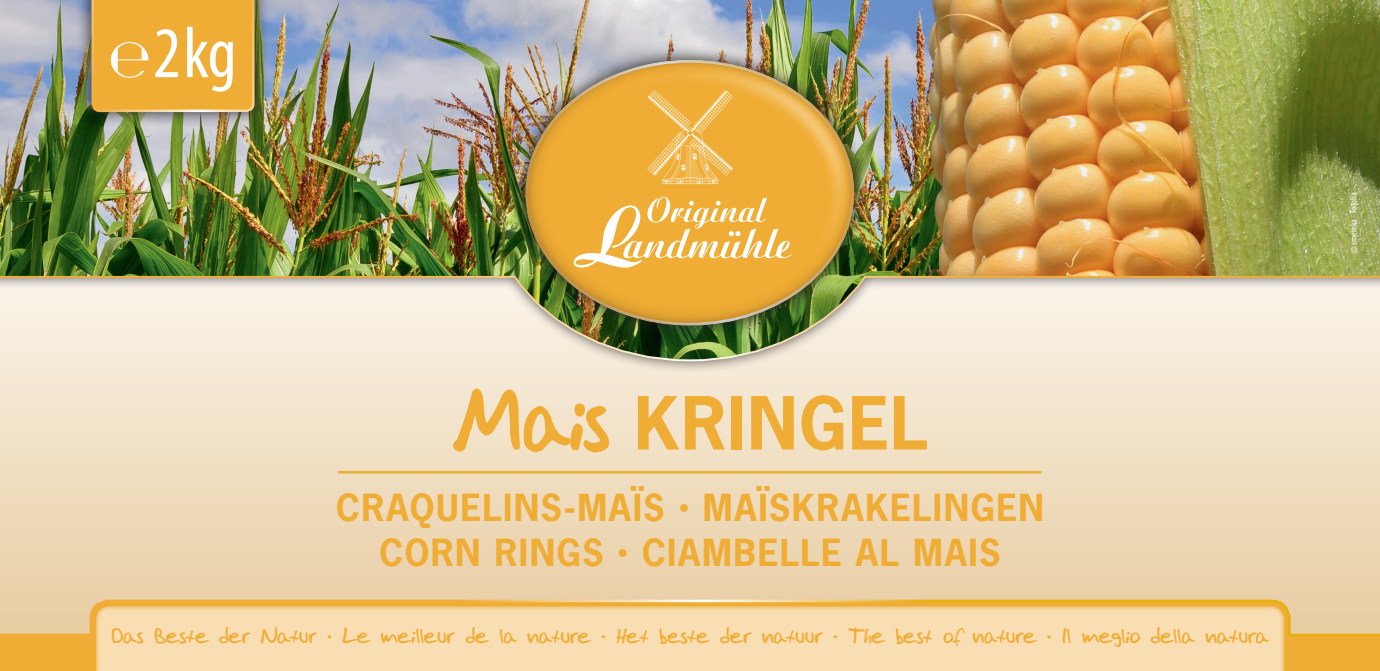
<style>
.page{position:relative;width:1380px;height:671px;background:#fff}
.page>*{position:absolute;margin:0;border:0;box-sizing:border-box;transform-origin:0 0}
.t1{font:condensed 72.75px "Myriad Pro";color:#fff}
.t2{font:italic 700 68.75px "News Gothic";letter-spacing:.02em;color:#f0ad35}
.t3{font:italic 700 35px/45px "News Gothic";letter-spacing:.04em;color:#f0ad35;text-align:center}
.t4{font:20px "Jose Fernandez";letter-spacing:-.005em;color:#f0ad35}
.t5{font:condensed 10px "Myriad Pro";color:#fff}
.s1{font-family:"Minion Pro";font-stretch:normal;font-size:55.5px}
.s2{font-family:"Jose Fernandez";font-weight:400;font-style:normal;font-size:78.5px}
.s3{font-family:"Avenir Next LT Pro";font-weight:600;font-size:22.5px}
</style>
<div class="page">
<svg style="left:0;top:374px;width:1379px;height:224px;background:#efdcbe"></svg>
<div style="left:0;top:0;width:1379px;height:374px;background:#f5ead7"></div>
<img style="left:0;top:0;width:1379px;height:362px">
<div style="left:76px;top:0;width:194px;height:127px;background:#231f20;opacity:.75"></div>
<div style="left:91px;top:0;width:163px;height:112px;background:#f0ad35"></div>
<div style="left:510px;top:45px;width:359px;height:296px;background:#231f20;opacity:.75"></div>
<div style="left:524px;top:59px;width:333px;height:268px;background:#231f20;opacity:.48"></div>
<svg style="left:573px;top:197px;width:218px;height:70px;background:#f3bf63"></svg>
<svg style="left:647px;top:90px;width:86px;height:94px;background:#f1b851"></svg>
<hr style="left:338px;top:471px;width:703px;height:2px;background:#f0ad35">
<svg style="left:0;top:598px;width:1379px;height:72px;background:#ecbf6e"></svg>
<div style="left:94px;top:601px;width:1190px;height:69px;background:#e6b00d;opacity:.75"></div>
<svg style="left:452px;top:387px;width:158px;height:66px;background:#f2dcb6"></svg>
<h1 class="t1" style="left:109px;top:9px;width:129px"><span class="s1">℮</span>2kg</h1>
<h2 class="t2" style="left:453px;top:378px;width:477px"><span class="s2">Mais</span> KRINGEL</h2>
<h3 class="t3" style="left:336px;top:484px;width:709px">CRAQUELINS-MAÏS <span class="s3">•</span> MAÏSKRAKELINGEN<br>CORN RINGS <span class="s3">•</span> CIAMBELLE AL MAIS</h3>
<p class="t4" style="left:112px;top:625px;width:1157px">Das Beste der Natur . Le meilleur de la nature . Het beste der natuur . The best of nature . Il meglio della natura</p>
<p class="t5" style="left:1347px;top:253px;width:62px;rotate:-90deg">©smereka - Fotolia</p>
</div>
